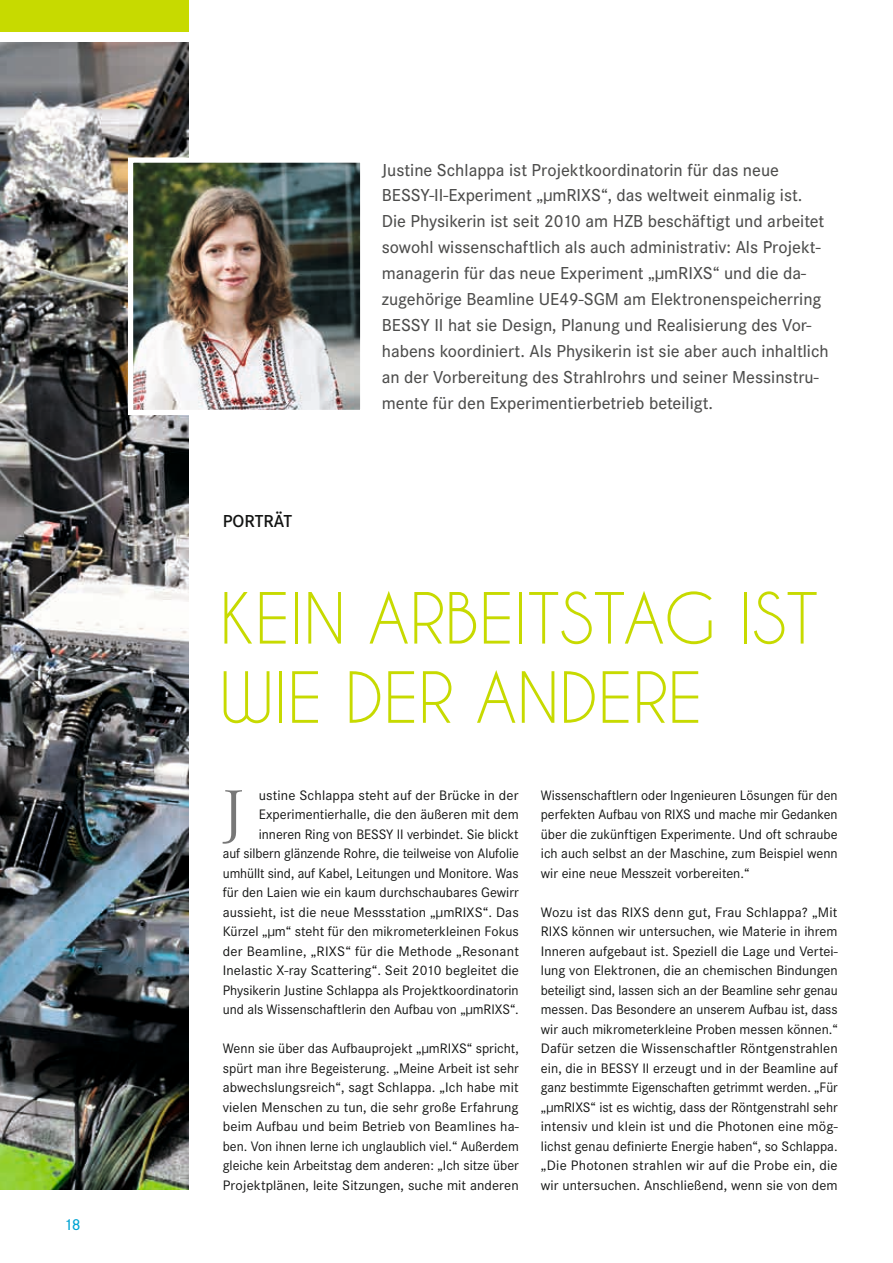
<style>
.page{position:relative;width:893px;height:1263px;background:#fff}
.page>*{position:absolute;margin:0;border:0;box-sizing:border-box;transform-origin:0 0}
.t1{font:300 72.6px "Corporate A";color:#777}
.t2{font:66px/79.2px "Caviar Dreams";color:#c7da00}
.t3{font:500 18px/26px "Corporate S";color:#4d4d4c}
.t4{font:600 18px "Corporate S";color:#131413}
.t5{font:500 16.5px "Corporate S";color:#00a3d3}
.t6{font:14.25px/19.5px "Corporate S";color:#131413;text-align:justify}
</style>
<div class="page">
<img style="left:0;top:43px;width:189px;height:1147px">
<img style="left:134px;top:163px;width:225px;height:246px">
<div style="left:128px;top:157px;width:237px;height:258px;border:5px solid #fff"></div>
<div style="left:0;top:0;width:189px;height:32px;background:#c7da00"></div>
<p class="t5" style="left:64px;top:1215px;width:18px">18</p>
<p class="t4" style="left:223px;top:510px;width:71px">PORTRÄT</p>
<p class="t3" style="left:382px;top:157px;width:448px">Justine Schlappa ist Projektkoordinatorin für das neue BESSY-II-Experiment „μmRIXS“, das weltweit einmalig ist.<br>Die Physikerin ist seit 2010 am HZB beschäftigt und arbeitet sowohl wissenschaftlich als auch administrativ: Als Projekt&shy;managerin für das neue Experiment „μmRIXS“ und die da&shy;zugehörige Beamline UE49-SGM am Elektronenspeicherring BESSY II hat sie Design, Planung und Realisierung des Vor&shy;habens koordiniert. Als Physikerin ist sie aber auch inhaltlich an der Vorbereitung des Strahlrohrs und seiner Messinstru&shy;mente für den Experimentierbetrieb beteiligt.</p>
<h2 class="t2" style="left:220px;top:578px;width:600px">KEIN ARBEITSTAG IST<br>WIE DER ANDERE</h2>
<p class="t6" style="left:223px;top:785px;width:298px;text-align:right">ustine Schlappa steht auf der Brücke in der Experimentierhalle, die den äußeren mit dem inneren Ring von BESSY II verbindet. Sie blickt<br>auf silbern glänzende Rohre, die teilweise von Alufolie umhüllt sind, auf Kabel, Leitungen und Monitore. Was für den Laien wie ein kaum durchschaubares Gewirr aussieht, ist die neue Messstation „µmRIXS“. Das Kürzel „µm“ steht für den mikrometerkleinen Fokus der Beamline, „RIXS“ für die Methode „Resonant Inelastic X-ray Scattering“. Seit 2010 begleitet die Physikerin Justine Schlappa als Projektkoordinatorin und als Wissenschaftlerin den Aufbau von „µmRIXS“.</p>
<p class="t6" style="left:223px;top:1039px;width:298px">Wenn sie über das Aufbauprojekt „µmRIXS“ spricht, spürt man ihre Begeisterung. „Meine Arbeit ist sehr abwechslungsreich“, sagt Schlappa. „Ich habe mit vielen Menschen zu tun, die sehr große Erfahrung beim Aufbau und beim Betrieb von Beamlines ha&shy;ben. Von ihnen lerne ich unglaublich viel.“ Außerdem gleiche kein Arbeitstag dem anderen: „Ich sitze über Projektplänen, leite Sitzungen, suche mit anderen</p>
<h1 class="t1" style="left:223px;top:775px;width:23px">J</h1>
<p class="t6" style="left:541px;top:785px;width:298px">Wissenschaftlern oder Ingenieuren Lösungen für den perfekten Aufbau von RIXS und mache mir Gedanken über die zukünftigen Experimente. Und oft schraube ich auch selbst an der Maschine, zum Beispiel wenn wir eine neue Messzeit vorbereiten.“</p>
<p class="t6" style="left:541px;top:902px;width:298px">Wozu ist das RIXS denn gut, Frau Schlappa? „Mit RIXS können wir untersuchen, wie Materie in ihrem Inneren aufgebaut ist. Speziell die Lage und Vertei&shy;lung von Elektronen, die an chemischen Bindungen beteiligt sind, lassen sich an der Beamline sehr genau messen. Das Besondere an unserem Aufbau ist, dass wir auch mikrometerkleine Proben messen können.“ Dafür setzen die Wissenschaftler Röntgenstrahlen ein, die in BESSY II erzeugt und in der Beamline auf ganz bestimmte Eigenschaften getrimmt werden. „Für „µmRIXS“ ist es wichtig, dass der Röntgenstrahl sehr intensiv und klein ist und die Photonen eine mög&shy;lichst genau definierte Energie haben“, so Schlappa. „Die Photonen strahlen wir auf die Probe ein, die wir untersuchen. Anschließend, wenn sie von dem</p>
</div>
